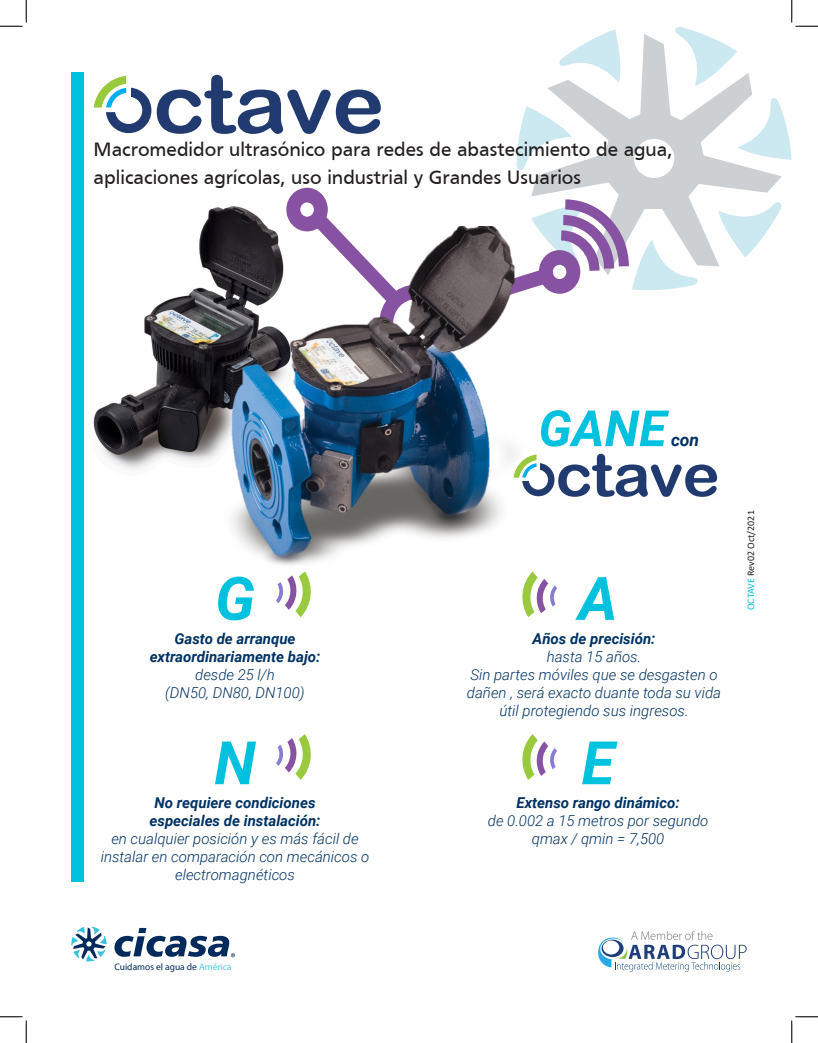
<style>
.page{position:relative;width:818px;height:1043px;background:#fff}
.page>*{position:absolute;margin:0;border:0;box-sizing:border-box;transform-origin:0 0}
.t1{font:italic 700 60px "Roboto";color:#00c2df}
.t2{font:italic 700 50px "Roboto";color:#00c2df}
.t3{font:20px "Frutiger";color:#231f20}
.t4{font:italic 700 17.5px "Roboto";color:#003263}
.t5{font:italic 300 15px/18px "Roboto";color:#003263;text-align:center}
.t6{font:italic 700 15px/18px "Roboto";color:#003263;text-align:center}
.t7{font:10px "Calibri";color:#231f20}
.t8{font:9.5px "Myriad Pro";color:#00295c}
.s1{font-weight:300}
.s2{color:#00c2df}
.s3{color:#4dc7e9}
</style>
<div class="page">
<img style="left:83px;top:197px;width:183px;height:294px">
<div style="left:71px;top:72px;width:12px;height:810px;background:#00c2df"></div>
<svg style="left:533px;top:34px;width:248px;height:233px"></svg>
<svg style="left:737px;top:98px;width:54px;height:62px"></svg>
<svg style="left:674px;top:27px;width:63px;height:59px"></svg>
<svg style="left:557px;top:29px;width:66px;height:54px"></svg>
<svg style="left:516px;top:106px;width:56px;height:64px"></svg>
<svg style="left:718px;top:202px;width:64px;height:55px"></svg>
<svg style="left:114px;top:928px;width:121px;height:29px"></svg>
<svg style="left:71px;top:926px;width:36px;height:35px"></svg>
<svg style="left:598px;top:930px;width:148px;height:41px"></svg>
<svg style="left:286px;top:188px;width:412px;height:106px"></svg>
<svg style="left:94px;top:76px;width:57px;height:57px"></svg>
<svg style="left:157px;top:75px;width:173px;height:59px"></svg>
<svg style="left:336px;top:89px;width:45px;height:45px"></svg>
<svg style="left:552px;top:454px;width:165px;height:43px"></svg>
<svg style="left:552px;top:585px;width:5px;height:22px"></svg>
<svg style="left:276px;top:734px;width:35px;height:46px"></svg>
<svg style="left:522px;top:734px;width:35px;height:46px"></svg>
<img style="left:183px;top:226px;width:369px;height:391px">
<svg style="left:0;top:0;width:27px;height:27px"></svg>
<svg style="left:0;top:1016px;width:27px;height:26px"></svg>
<svg style="left:791px;top:0;width:27px;height:27px"></svg>
<svg style="left:791px;top:1016px;width:27px;height:26px"></svg>
<p class="t3" style="left:94px;top:138px;width:580px">Macromedidor ultrasónico para redes de abastecimiento de agua,</p>
<p class="t3" style="left:94px;top:165px;width:489px">aplicaciones agrícolas, uso industrial y Grandes Usuarios</p>
<p class="t2" style="left:538px;top:393px;width:130px">GANE</p>
<p class="t4" style="left:671px;top:427px;width:30px">con</p>
<p class="t1" style="left:215px;top:556px;width:41px">G</p>
<p class="t1" style="left:578px;top:556px;width:41px">A</p>
<p class="t6" style="left:150px;top:629px;width:172px">Gasto de arranque extraordinariamente bajo: <span class="s1">desde 25 l/h</span></p>
<p class="t5" style="left:165px;top:683px;width:141px">(DN50, DN80, DN100)</p>
<p class="t6" style="left:532px;top:629px;width:124px">Años de precisión:</p>
<p class="t5" style="left:546px;top:647px;width:96px">hasta 15 años.</p>
<p class="t5" style="left:467px;top:665px;width:255px">Sin partes móviles que se desgasten o dañen , será exacto duante toda su vida útil protegiendo sus ingresos.</p>
<p class="t1" style="left:214px;top:721px;width:43px">N</p>
<p class="t1" style="left:581px;top:721px;width:34px">E</p>
<p class="t6" style="left:154px;top:793px;width:163px">No requiere condiciones</p>
<p class="t6" style="left:149px;top:811px;width:172px">especiales de instalación:</p>
<p class="t5" style="left:101px;top:829px;width:270px">en cualquier posición y es más fácil de instalar en comparación con mecánicos o electromagnéticos</p>
<p class="t6" style="left:516px;top:793px;width:165px">Extenso rango dinámico:</p>
<p class="t5" style="left:488px;top:811px;width:222px">de 0.002 a 15 metros por segundo</p>
<p class="t5" style="left:531px;top:829px;width:134px">qmax / qmin = 7,500</p>
<p class="t7" style="left:743px;top:610px;width:101px;rotate:-90deg"><span class="s2">OCTAVE</span> Rev02 Oct/2021</p>
<p class="t8" style="left:114px;top:960px;width:119px">Cuidamos el agua de <span class="s3">América</span></p>
</div>
